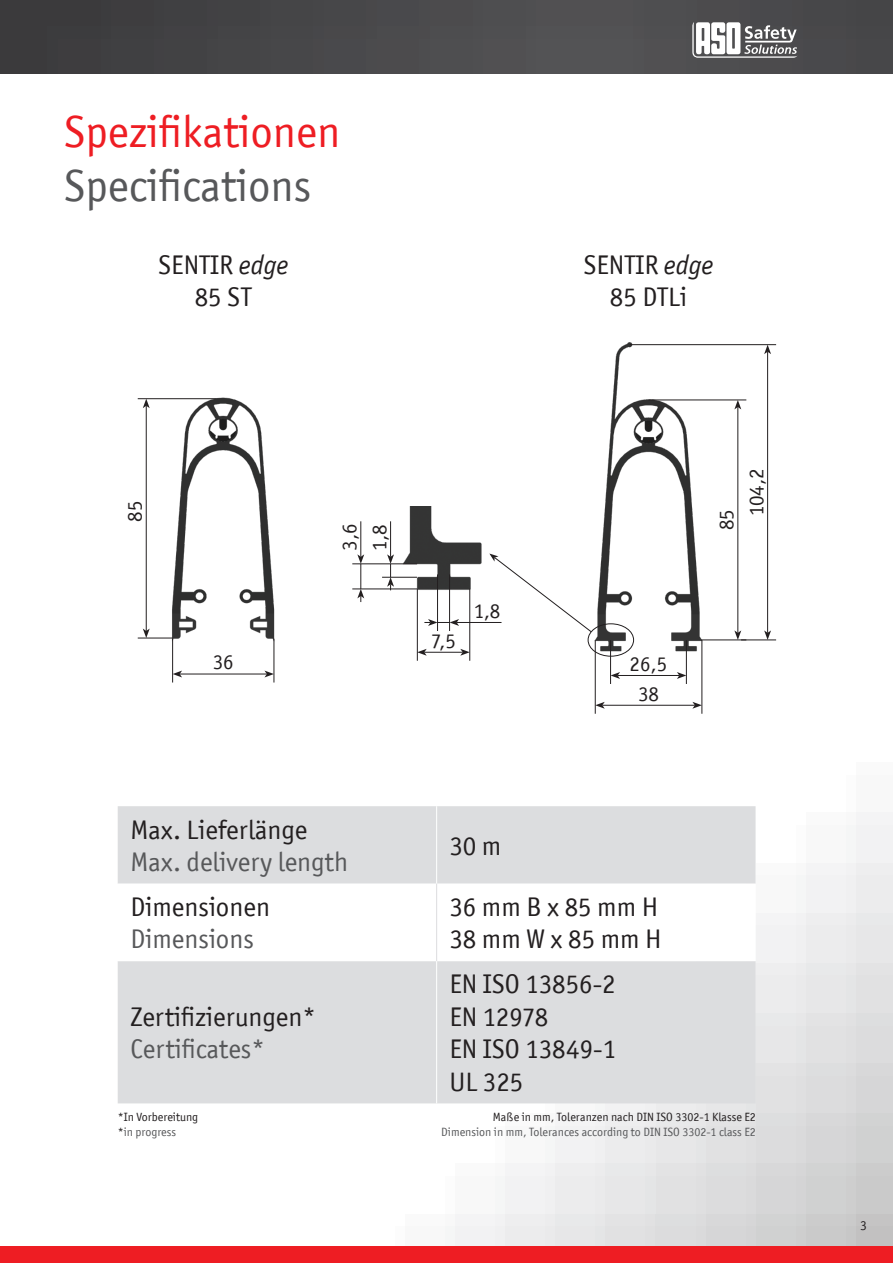
<style>
.page{position:relative;width:893px;height:1263px;background:#fff}
.page>*{position:absolute;margin:0;border:0;box-sizing:border-box;transform-origin:0 0}
.t1{font:45px "Officina San ITC";color:#ee1d23}
.t2{font:45px "Officina San ITC";color:#57585a}
.t3{font:27px "Officina San ITC";color:#231f20}
.t4{font:27px "Officina San ITC";color:#57585a}
.t5{font:21px "Officina San ITC";color:#231f20}
.t6{font:13.5px "Officina San ITC";color:#231f20}
.t7{font:12px "Officina San ITC";color:#57585a}
.t8{font:12px "Officina San ITC";color:#231f20}
.s1{font-style:italic}
.s2{color:#231f20}
</style>
<div class="page">
<div style="left:855px;top:1213px;width:38px;height:50px;background:#c2c1c1"></div>
<div style="left:805px;top:1213px;width:50px;height:50px;background:#cacaca"></div>
<div style="left:755px;top:1213px;width:50px;height:50px;background:#d0d1d1"></div>
<div style="left:705px;top:1213px;width:50px;height:50px;background:#d6d6d7"></div>
<div style="left:655px;top:1213px;width:50px;height:50px;background:#dcdcdd"></div>
<div style="left:605px;top:1213px;width:50px;height:50px;background:#e1e1e2"></div>
<div style="left:555px;top:1213px;width:50px;height:50px;background:#e7e7e8"></div>
<div style="left:505px;top:1213px;width:50px;height:50px;background:#ececed"></div>
<div style="left:454px;top:1213px;width:51px;height:50px;background:#f2f2f3"></div>
<div style="left:404px;top:1213px;width:50px;height:50px;background:#f8f8f8"></div>
<div style="left:856px;top:1163px;width:37px;height:50px;background:#cacaca"></div>
<div style="left:805px;top:1163px;width:51px;height:50px;background:#d0d1d1"></div>
<div style="left:755px;top:1163px;width:50px;height:50px;background:#d6d6d7"></div>
<div style="left:705px;top:1163px;width:50px;height:50px;background:#dcdcdd"></div>
<div style="left:655px;top:1163px;width:50px;height:50px;background:#e1e1e2"></div>
<div style="left:605px;top:1163px;width:50px;height:50px;background:#e7e7e8"></div>
<div style="left:555px;top:1163px;width:50px;height:50px;background:#ececed"></div>
<div style="left:505px;top:1163px;width:50px;height:50px;background:#f2f2f3"></div>
<div style="left:455px;top:1163px;width:50px;height:50px;background:#f8f8f8"></div>
<div style="left:856px;top:1113px;width:37px;height:50px;background:#d0d1d1"></div>
<div style="left:805px;top:1113px;width:51px;height:50px;background:#d6d6d7"></div>
<div style="left:755px;top:1113px;width:50px;height:50px;background:#dcdcdd"></div>
<div style="left:705px;top:1113px;width:50px;height:50px;background:#e1e1e2"></div>
<div style="left:655px;top:1113px;width:50px;height:50px;background:#e7e7e8"></div>
<div style="left:605px;top:1113px;width:50px;height:50px;background:#ececed"></div>
<div style="left:555px;top:1113px;width:50px;height:50px;background:#f2f2f3"></div>
<div style="left:505px;top:1113px;width:50px;height:50px;background:#f8f8f8"></div>
<div style="left:856px;top:1063px;width:37px;height:50px;background:#d6d6d7"></div>
<div style="left:805px;top:1063px;width:51px;height:50px;background:#dcdcdd"></div>
<div style="left:755px;top:1063px;width:50px;height:50px;background:#e1e1e2"></div>
<div style="left:705px;top:1063px;width:50px;height:50px;background:#e7e7e8"></div>
<div style="left:655px;top:1063px;width:50px;height:50px;background:#ececed"></div>
<div style="left:605px;top:1063px;width:50px;height:50px;background:#f2f2f3"></div>
<div style="left:555px;top:1063px;width:50px;height:50px;background:linear-gradient(to right,#f6f6f6,#f4f4f4)"></div>
<div style="left:856px;top:1012px;width:37px;height:51px;background:#dcdcdd"></div>
<div style="left:805px;top:1012px;width:51px;height:51px;background:#e1e1e2"></div>
<div style="left:755px;top:1012px;width:50px;height:51px;background:#e7e7e8"></div>
<div style="left:856px;top:962px;width:37px;height:50px;background:#e1e1e2"></div>
<div style="left:805px;top:962px;width:51px;height:50px;background:#e7e7e8"></div>
<div style="left:755px;top:962px;width:50px;height:50px;background:#ececed"></div>
<div style="left:856px;top:912px;width:37px;height:50px;background:#e7e7e8"></div>
<div style="left:805px;top:912px;width:51px;height:50px;background:#ececed"></div>
<div style="left:755px;top:912px;width:50px;height:50px;background:#f2f2f3"></div>
<div style="left:856px;top:862px;width:37px;height:50px;background:#ececed"></div>
<div style="left:805px;top:862px;width:51px;height:50px;background:#f2f2f3"></div>
<div style="left:755px;top:862px;width:50px;height:50px;background:#f8f8f8"></div>
<div style="left:856px;top:812px;width:37px;height:50px;background:#f2f2f3"></div>
<div style="left:805px;top:812px;width:51px;height:50px;background:#f8f8f8"></div>
<div style="left:856px;top:762px;width:37px;height:50px;background:#f8f8f8"></div>
<div style="left:0;top:0;width:893px;height:74px;background:linear-gradient(to right,#403f41,#515153)"></div>
<svg style="left:692px;top:22px;width:105px;height:36px"></svg>
<div style="left:0;top:1246px;width:893px;height:17px;background:#ee1d23"></div>
<div style="left:118px;top:806px;width:638px;height:297px;background:#dcdddf"></div>
<svg style="left:118px;top:884px;width:638px;height:77px"></svg>
<hr style="left:436px;top:806px;width:1px;height:78px;background:#fff">
<hr style="left:436px;top:884px;width:1px;height:77px;background:#dcdddf">
<hr style="left:436px;top:961px;width:1px;height:142px;background:#fff">
<img style="left:137px;top:397px;width:261px;height:286px">
<hr style="left:146px;top:406px;width:1px;height:225px;background:#231f20">
<svg style="left:143px;top:628px;width:7px;height:10px"></svg>
<svg style="left:143px;top:399px;width:7px;height:9px"></svg>
<hr style="left:138px;top:638px;width:35px;height:1px;background:#231f20">
<hr style="left:172px;top:639px;width:1px;height:43px;background:#231f20">
<hr style="left:274px;top:639px;width:1px;height:43px;background:#231f20">
<hr style="left:180px;top:674px;width:87px;height:1px;background:#231f20">
<svg style="left:264px;top:670px;width:10px;height:7px"></svg>
<svg style="left:173px;top:670px;width:9px;height:7px"></svg>
<img style="left:416px;top:342px;width:361px;height:359px">
<hr style="left:737px;top:407px;width:1px;height:226px;background:#231f20">
<svg style="left:734px;top:630px;width:7px;height:9px"></svg>
<svg style="left:734px;top:401px;width:7px;height:8px"></svg>
<hr style="left:701px;top:639px;width:45px;height:1px;background:#231f20">
<hr style="left:686px;top:640px;width:1px;height:44px;background:#231f20">
<hr style="left:610px;top:640px;width:1px;height:44px;background:#231f20">
<hr style="left:618px;top:675px;width:61px;height:1px;background:#231f20">
<svg style="left:611px;top:672px;width:9px;height:7px"></svg>
<svg style="left:677px;top:672px;width:9px;height:7px"></svg>
<hr style="left:648px;top:400px;width:98px;height:1px;background:#231f20">
<hr style="left:767px;top:352px;width:1px;height:281px;background:#231f20">
<svg style="left:764px;top:630px;width:7px;height:9px"></svg>
<svg style="left:764px;top:345px;width:7px;height:9px"></svg>
<hr style="left:741px;top:639px;width:35px;height:1px;background:#231f20">
<hr style="left:630px;top:344px;width:146px;height:1px;background:#231f20">
<hr style="left:701px;top:640px;width:1px;height:74px;background:#231f20">
<hr style="left:595px;top:640px;width:1px;height:74px;background:#231f20">
<hr style="left:602px;top:705px;width:93px;height:1px;background:#231f20">
<svg style="left:595px;top:702px;width:10px;height:7px"></svg>
<svg style="left:692px;top:702px;width:10px;height:7px"></svg>
<div style="left:588px;top:624px;width:46px;height:32px;border:1px solid #231f20;border-radius:50%"></div>
<svg style="left:489px;top:553px;width:103px;height:79px"></svg>
<img style="left:398px;top:506px;width:89px;height:91px">
<hr style="left:449px;top:574px;width:1px;height:57px;background:#231f20">
<hr style="left:437px;top:574px;width:1px;height:57px;background:#231f20">
<hr style="left:390px;top:521px;width:1px;height:36px;background:#231f20">
<hr style="left:352px;top:588px;width:65px;height:1px;background:#231f20">
<hr style="left:457px;top:622px;width:44px;height:1px;background:#231f20">
<svg style="left:424px;top:619px;width:35px;height:7px"></svg>
<hr style="left:469px;top:589px;width:1px;height:72px;background:#231f20">
<hr style="left:417px;top:589px;width:1px;height:72px;background:#231f20">
<hr style="left:424px;top:652px;width:39px;height:1px;background:#231f20">
<svg style="left:417px;top:649px;width:10px;height:7px"></svg>
<svg style="left:460px;top:649px;width:10px;height:7px"></svg>
<hr style="left:382px;top:577px;width:35px;height:1px;background:#231f20">
<hr style="left:352px;top:563px;width:65px;height:1px;background:#231f20">
<hr style="left:360px;top:521px;width:1px;height:36px;background:#231f20">
<svg style="left:357px;top:554px;width:7px;height:48px"></svg>
<svg style="left:387px;top:554px;width:7px;height:36px"></svg>
<p class="t1" style="left:64px;top:106px;width:278px">Spezifikationen</p>
<p class="t2" style="left:64px;top:160px;width:249px">Specifications</p>
<p class="t3" style="left:158px;top:249px;width:132px">SENTIR <span class="s1">edge</span></p>
<p class="t3" style="left:195px;top:282px;width:59px">85 ST</p>
<p class="t3" style="left:583px;top:249px;width:132px">SENTIR <span class="s1">edge</span></p>
<p class="t3" style="left:610px;top:282px;width:79px">85 DTLi</p>
<p class="t5" style="left:123px;top:522px;width:22px;rotate:-90deg">85</p>
<p class="t5" style="left:213px;top:650px;width:22px">36</p>
<p class="t5" style="left:337px;top:551px;width:29px;rotate:-90deg">3,6</p>
<p class="t5" style="left:367px;top:550px;width:28px;rotate:-90deg">1,8</p>
<p class="t5" style="left:431px;top:628px;width:26px">7,5</p>
<p class="t5" style="left:474px;top:599px;width:28px">1,8</p>
<p class="t5" style="left:630px;top:652px;width:39px">26,5</p>
<p class="t5" style="left:638px;top:681px;width:22px">38</p>
<p class="t5" style="left:714px;top:530px;width:22px;rotate:-90deg">85</p>
<p class="t5" style="left:744px;top:516px;width:49px;rotate:-90deg">104,2</p>
<p class="t3" style="left:130px;top:814px;width:178px">Max. Lieferlänge</p>
<p class="t4" style="left:130px;top:846px;width:219px">Max. delivery length</p>
<p class="t3" style="left:130px;top:891px;width:141px">Dimensionen</p>
<p class="t4" style="left:130px;top:924px;width:125px">Dimensions</p>
<p class="t3" style="left:130px;top:1001px;width:187px">Zertifizierungen*</p>
<p class="t4" style="left:130px;top:1033px;width:136px">Certificates*</p>
<p class="t8" style="left:118px;top:1110px;width:82px">*In Vorbereitung</p>
<p class="t7" style="left:118px;top:1124px;width:60px"><span class="s2">*</span>in progress</p>
<p class="t3" style="left:449px;top:830px;width:54px">30 m</p>
<p class="t3" style="left:449px;top:891px;width:210px">36 mm B x 85 mm H</p>
<p class="t3" style="left:449px;top:924px;width:214px">38 mm W x 85 mm H</p>
<p class="t3" style="left:449px;top:969px;width:168px">EN ISO 13856-2</p>
<p class="t3" style="left:449px;top:1001px;width:100px">EN 12978</p>
<p class="t3" style="left:449px;top:1033px;width:168px">EN ISO 13849-1</p>
<p class="t3" style="left:449px;top:1066px;width:76px">UL 325</p>
<p class="t8" style="left:493px;top:1110px;width:265px">Maße in mm, Toleranzen nach DIN ISO 3302-1 Klasse E2</p>
<p class="t7" style="left:441px;top:1124px;width:316px">Dimension in mm, Tolerances according to DIN ISO 3302-1 class E2</p>
<p class="t6" style="left:860px;top:1218px;width:8px">3</p>
</div>
